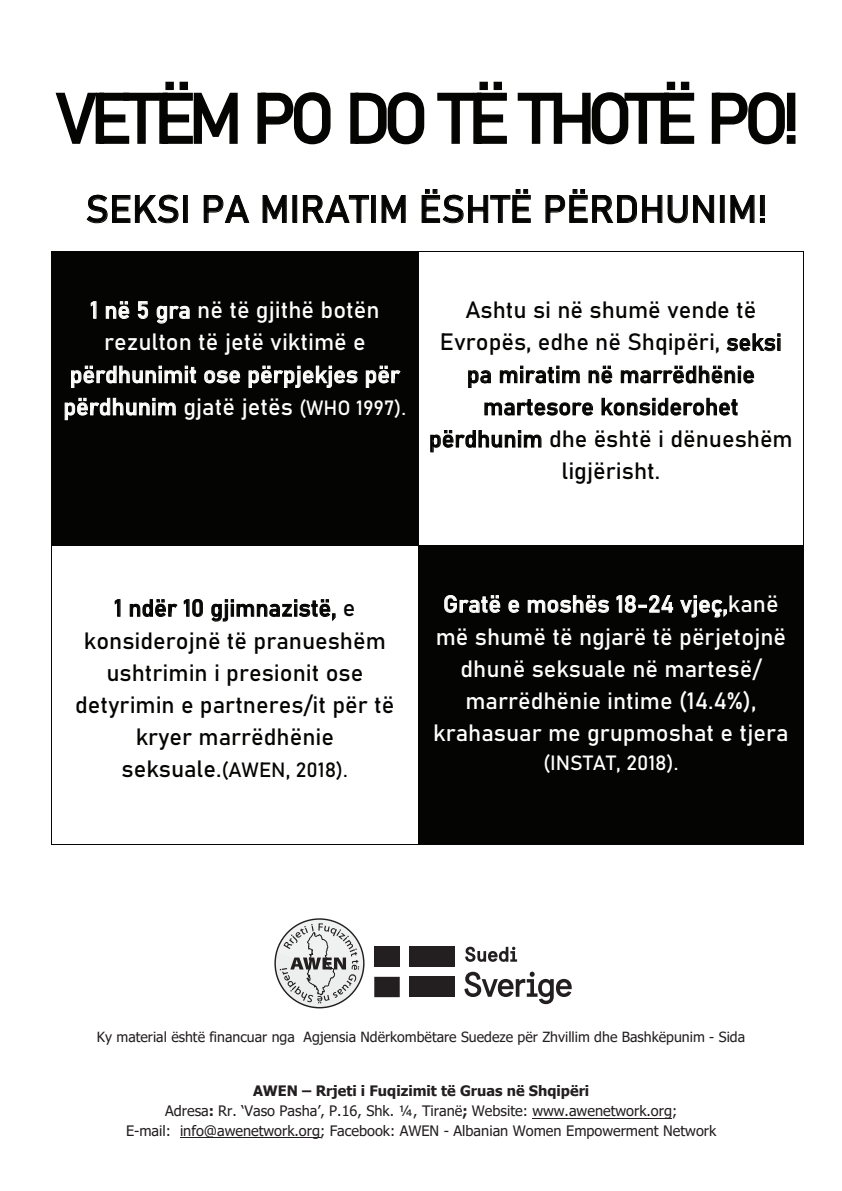
<style>
.page{position:relative;width:842px;height:1191px;background:#fff}
.page>*{position:absolute;margin:0;border:0;box-sizing:border-box;transform-origin:0 0}
.t1{font:70px "Bahnschrift";letter-spacing:-.095em;color:#040503}
.t2{font:37.9px "Bahnschrift";color:#040503}
.t3{font:23.3px/32.2px "Bahnschrift";color:#040503;text-align:center}
.t4{font:23.3px/32.2px "Bahnschrift";color:#fff;text-align:center}
.t5{font:20.4px "Bahnschrift";color:#040503}
.t6{font:20.4px "Bahnschrift";color:#fff}
.t7{font:14.4px/19.9px "Tahoma";color:#231f20;text-align:center}
.t8{font:14px "Tahoma";color:#231f20}
.s1{font-size:20.4px}
.s2{font-size:23.3px}
.s3{font-weight:700}
</style>
<div class="page">
<svg style="left:55px;top:81px;width:183px;height:63px"></svg>
<svg style="left:257px;top:92px;width:74px;height:53px"></svg>
<svg style="left:350px;top:92px;width:75px;height:53px"></svg>
<svg style="left:437px;top:81px;width:70px;height:63px"></svg>
<svg style="left:517px;top:81px;width:178px;height:64px"></svg>
<svg style="left:711px;top:92px;width:85px;height:53px"></svg>
<svg style="left:86px;top:194px;width:93px;height:29px"></svg>
<div style="left:183px;top:195px;width:5px;height:28px;border:1px solid #040503"></div>
<svg style="left:204px;top:195px;width:46px;height:28px"></svg>
<svg style="left:262px;top:195px;width:25px;height:28px"></svg>
<div style="left:293px;top:195px;width:4px;height:28px;border:1px solid #040503"></div>
<svg style="left:303px;top:195px;width:66px;height:28px"></svg>
<div style="left:371px;top:195px;width:5px;height:28px;border:1px solid #040503"></div>
<svg style="left:381px;top:195px;width:25px;height:28px"></svg>
<svg style="left:421px;top:189px;width:110px;height:34px"></svg>
<svg style="left:545px;top:189px;width:169px;height:34px"></svg>
<div style="left:720px;top:195px;width:4px;height:28px;border:1px solid #040503"></div>
<svg style="left:730px;top:195px;width:35px;height:28px"></svg>
<div style="left:52px;top:252px;width:366px;height:293px;background:#040503"></div>
<svg style="left:91px;top:301px;width:5px;height:18px"></svg>
<svg style="left:106px;top:301px;width:23px;height:18px"></svg>
<svg style="left:138px;top:301px;width:10px;height:18px"></svg>
<svg style="left:157px;top:305px;width:33px;height:18px"></svg>
<svg style="left:71px;top:365px;width:125px;height:23px"></svg>
<svg style="left:204px;top:370px;width:36px;height:13px"></svg>
<svg style="left:249px;top:365px;width:109px;height:23px"></svg>
<svg style="left:366px;top:365px;width:34px;height:23px"></svg>
<svg style="left:65px;top:397px;width:111px;height:23px"></svg>
<svg style="left:727px;top:333px;width:53px;height:18px"></svg>
<svg style="left:468px;top:370px;width:23px;height:18px"></svg>
<svg style="left:500px;top:366px;width:80px;height:18px"></svg>
<svg style="left:589px;top:366px;width:23px;height:18px"></svg>
<svg style="left:621px;top:365px;width:133px;height:19px"></svg>
<svg style="left:484px;top:399px;width:109px;height:17px"></svg>
<svg style="left:602px;top:397px;width:136px;height:19px"></svg>
<svg style="left:430px;top:430px;width:111px;height:22px"></svg>
<hr style="left:418px;top:252px;width:385px;height:1px;background:#040503">
<hr style="left:51px;top:252px;width:1px;height:293px;background:#040503">
<hr style="left:418px;top:252px;width:1px;height:293px;background:#040503">
<hr style="left:803px;top:252px;width:1px;height:293px;background:#040503">
<svg style="left:115px;top:599px;width:5px;height:18px"></svg>
<svg style="left:130px;top:599px;width:47px;height:18px"></svg>
<svg style="left:184px;top:599px;width:19px;height:18px"></svg>
<svg style="left:211px;top:599px;width:124px;height:22px"></svg>
<div style="left:418px;top:546px;width:385px;height:297px;background:#040503"></div>
<svg style="left:444px;top:595px;width:56px;height:18px"></svg>
<svg style="left:508px;top:600px;width:11px;height:13px"></svg>
<svg style="left:528px;top:595px;width:81px;height:18px"></svg>
<svg style="left:616px;top:595px;width:57px;height:18px"></svg>
<svg style="left:680px;top:595px;width:47px;height:22px"></svg>
<hr style="left:52px;top:545px;width:366px;height:1px;background:#040503">
<hr style="left:418px;top:545px;width:385px;height:1px;background:#040503">
<hr style="left:51px;top:546px;width:1px;height:297px;background:#040503">
<hr style="left:52px;top:843px;width:366px;height:1px;background:#040503">
<hr style="left:418px;top:843px;width:385px;height:1px;background:#040503">
<hr style="left:803px;top:546px;width:1px;height:297px;background:#040503">
<hr style="left:532px;top:1117px;width:140px;height:1px;background:#231f20">
<hr style="left:180px;top:1137px;width:140px;height:1px;background:#231f20">
<svg style="left:374px;top:946px;width:81px;height:51px"></svg>
<div style="left:374px;top:946px;width:26px;height:20px;background:#231f20"></div>
<div style="left:410px;top:976px;width:45px;height:21px;background:#231f20"></div>
<div style="left:410px;top:946px;width:45px;height:20px;background:#231f20"></div>
<svg style="left:464px;top:971px;width:108px;height:33px"></svg>
<svg style="left:465px;top:946px;width:52px;height:15px"></svg>
<svg style="left:274px;top:918px;width:90px;height:90px"></svg>
<h1 class="t1" style="left:56px;top:74px;width:747px">VETËM PO DO TË THOTË PO!</h1>
<h2 class="t2" style="left:86px;top:185px;width:683px">SEKSI PA MIRATIM ËSHTË PËRDHUNIM!</h2>
<p class="t4" style="left:63px;top:294px;width:344px">1 në 5 gra në të gjithë botën rezulton të jetë viktimë e përdhunimit ose përpjekjes për përdhunim gjatë jetës <span class="s1">(WHO 1997).</span></p>
<p class="t3" style="left:429px;top:294px;width:365px">Ashtu si në shumë vende të<br>Evropës, edhe në Shqipëri, seksi pa miratim në marrëdhënie martesore konsiderohet përdhunim dhe është i dënueshëm ligjërisht.</p>
<p class="t3" style="left:75px;top:592px;width:321px">1 ndër 10 gjimnazistë, e konsiderojnë të pranueshëm ushtrimin i presionit ose detyrimin e partneres/it për të kryer marrëdhënie</p>
<p class="t5" style="left:122px;top:757px;width:228px"><span class="s2">seksuale.</span>(AWEN, 2018).</p>
<p class="t4" style="left:433px;top:588px;width:357px">Gratë e moshës 18-24 vjeç,kanë më shumë të ngjarë të përjetojnë dhunë seksuale në martesë/ marrëdhënie intime (14.4%), krahasuar me grupmoshat e tjera</p>
<p class="t6" style="left:543px;top:750px;width:137px">(INSTAT, 2018).</p>
<p class="t8" style="left:97px;top:1027px;width:650px">Ky material është financuar nga Agjensia Ndërkombëtare Suedeze për Zhvillim dhe Bashkëpunim - Sida</p>
<p class="t7" style="left:126px;top:1082px;width:592px"><span class="s3">AWEN – Rrjeti i Fuqizimit të Gruas në Shqipëri<br></span>Adresa<span class="s3">:</span> Rr. ‘Vaso Pasha’, P.16, Shk. ¼, Tiranë<span class="s3">;</span> Website: www.awenetwork.org;<br>E-mail: info@awenetwork.org; Facebook: AWEN - Albanian Women Empowerment Network</p>
</div>
